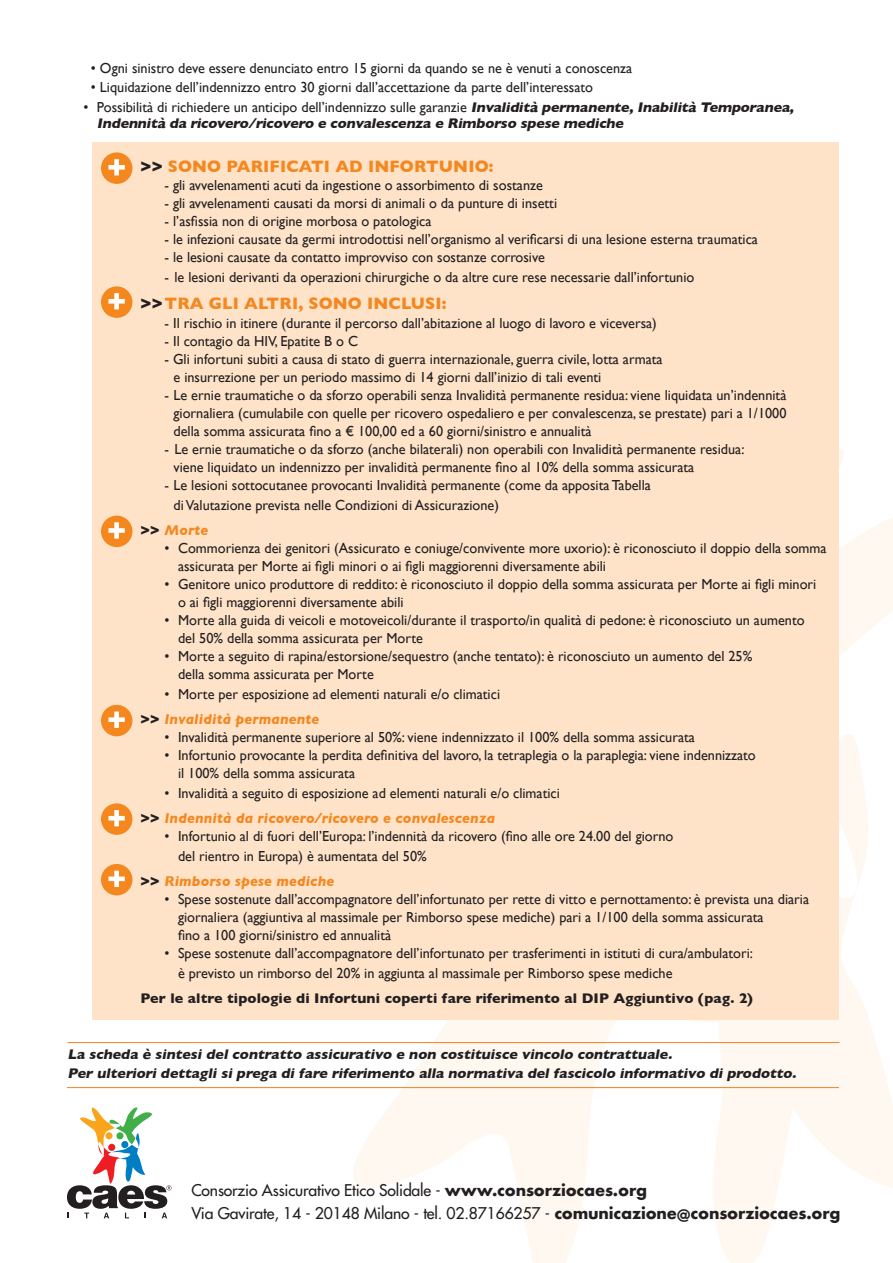
<style>
.page{position:relative;width:893px;height:1263px;background:#fff}
.page>*{position:absolute;margin:0;border:0;box-sizing:border-box;transform-origin:0 0}
.t1{font:700 16.8px "Gill Sans";letter-spacing:.01em;color:#f5871f}
.t2{font:15.75px "Futura";letter-spacing:-.01em;color:#231f20}
.t3{font:14.55px "Gill Sans";color:#231f20}
.t4{font:italic 700 14.55px "Gill Sans";letter-spacing:.01em;color:#f5871f}
.t5{font:italic 700 14.25px "Gill Sans";color:#231f20}
.t6{font:700 14.25px "Gill Sans";letter-spacing:.01em;color:#231f20}
.s1{font-weight:700;font-style:italic;font-size:14.25px}
.s2{font-weight:800;font-size:16.5px;color:#231f20}
.s3{font-weight:800;font-style:normal;font-size:14.25px;color:#231f20}
.s4{font-weight:700}
</style>
<div class="page">
<svg style="left:655px;top:854px;width:238px;height:409px"></svg>
<svg style="left:344px;top:1019px;width:311px;height:244px"></svg>
<svg style="left:839px;top:448px;width:54px;height:406px"></svg>
<div style="left:93px;top:142px;width:746px;height:877px;background:#fee3c9"></div>
<div style="left:101px;top:286px;width:31px;height:32px;background:#f5871f;border-radius:50%"></div>
<svg style="left:108px;top:293px;width:17px;height:16px"></svg>
<div style="left:101px;top:152px;width:31px;height:32px;background:#f5871f;border-radius:50%"></div>
<svg style="left:108px;top:159px;width:17px;height:16px"></svg>
<div style="left:101px;top:516px;width:31px;height:31px;background:#f5871f;border-radius:50%"></div>
<svg style="left:108px;top:522px;width:17px;height:17px"></svg>
<div style="left:101px;top:705px;width:31px;height:31px;background:#f5871f;border-radius:50%"></div>
<svg style="left:108px;top:711px;width:17px;height:17px"></svg>
<div style="left:101px;top:803px;width:31px;height:32px;background:#f5871f;border-radius:50%"></div>
<svg style="left:108px;top:810px;width:17px;height:16px"></svg>
<div style="left:101px;top:864px;width:31px;height:31px;background:#f5871f;border-radius:50%"></div>
<svg style="left:108px;top:871px;width:17px;height:16px"></svg>
<svg style="left:67px;top:1107px;width:104px;height:111px"></svg>
<hr style="left:67px;top:1087px;width:772px;height:1px;background:#f48020">
<hr style="left:68px;top:1042px;width:771px;height:1px;background:#f48020">
<p class="t3" style="left:91px;top:59px;width:543px">• Ogni sinistro deve essere denunciato entro 15 giorni da quando se ne è venuti a conoscenza</p>
<p class="t3" style="left:91px;top:79px;width:504px">• Liquidazione dell’indennizzo entro 30 giorni dall’accettazione da parte dell’interessato</p>
<p class="t3" style="left:83px;top:98px;width:716px">• Possibilità di richiedere un anticipo dell’indennizzo sulle garanzie <span class="s1">Invalidità permanente,Inabilità Temporanea,</span></p>
<p class="t5" style="left:97px;top:112px;width:532px">Indennità da ricovero/ricovero e convalescenza e Rimborso spese mediche</p>
<p class="t1" style="left:141px;top:153px;width:355px"><span class="s2">&gt;&gt;</span> SONO PARIFICATI AD INFORTUNIO:</p>
<p class="t3" style="left:165px;top:177px;width:380px">- gli avvelenamenti acuti da ingestione o assorbimento di sostanze</p>
<p class="t3" style="left:165px;top:195px;width:394px">- gli avvelenamenti causati da morsi di animali o da punture di insetti</p>
<p class="t3" style="left:165px;top:213px;width:269px">- l’asfissia non di origine morbosa o patologica</p>
<p class="t3" style="left:165px;top:231px;width:595px">- le infezioni causate da germi introdottisi nell’organismo al verificarsi di una lesione esterna traumatica</p>
<p class="t3" style="left:165px;top:249px;width:382px">- le lesioni causate da contatto improvviso con sostanze corrosive</p>
<p class="t3" style="left:165px;top:268px;width:531px">- le lesioni derivanti da operazioni chirurgiche o da altre cure rese necessarie dall’infortunio</p>
<p class="t1" style="left:141px;top:290px;width:307px"><span class="s2">&gt;&gt;</span>TRA GLI ALTRI, SONO INCLUSI:</p>
<p class="t3" style="left:165px;top:315px;width:494px">- Il rischio in itinere (durante il percorso dall’abitazione al luogo di lavoro e viceversa)</p>
<p class="t3" style="left:165px;top:333px;width:195px">- Il contagio da HIV, Epatite B o C</p>
<p class="t3" style="left:165px;top:351px;width:500px">- Gli infortuni subiti a causa di stato di guerra internazionale, guerra civile, lotta armata</p>
<p class="t3" style="left:174px;top:369px;width:429px">e insurrezione per un periodo massimo di 14 giorni dall’inizio di tali eventi</p>
<p class="t3" style="left:165px;top:387px;width:623px">- Le ernie traumatiche o da sforzo operabili senza Invalidità permanente residua: viene liquidata un’indennità</p>
<p class="t3" style="left:174px;top:405px;width:614px">giornaliera (cumulabile con quelle per ricovero ospedaliero e per convalescenza, se prestate) pari a 1/1000</p>
<p class="t3" style="left:174px;top:423px;width:419px">della somma assicurata fino a € 100,00 ed a 60 giorni/sinistro e annualità</p>
<p class="t3" style="left:165px;top:441px;width:581px">- Le ernie traumatiche o da sforzo (anche bilaterali) non operabili con Invalidità permanente residua:</p>
<p class="t3" style="left:174px;top:459px;width:522px">viene liquidato un indennizzo per invalidità permanente fino al 10% della somma assicurata</p>
<p class="t3" style="left:165px;top:477px;width:488px">- Le lesioni sottocutanee provocanti Invalidità permanente (come da apposita Tabella</p>
<p class="t3" style="left:174px;top:496px;width:327px">di Valutazione prevista nelle Condizioni di Assicurazione)</p>
<p class="t4" style="left:141px;top:522px;width:69px"><span class="s3">&gt;&gt;</span> Morte</p>
<p class="t3" style="left:165px;top:540px;width:664px">• Commorienza dei genitori (Assicurato e coniuge/convivente more uxorio): è riconosciuto il doppio della somma</p>
<p class="t3" style="left:178px;top:558px;width:430px">assicurata per Morte ai figli minori o ai figli maggiorenni diversamente abili</p>
<p class="t3" style="left:165px;top:576px;width:653px">• Genitore unico produttore di reddito: è riconosciuto il doppio della somma assicurata per Morte ai figli minori</p>
<p class="t3" style="left:178px;top:594px;width:227px">o ai figli maggiorenni diversamente abili</p>
<p class="t3" style="left:165px;top:612px;width:642px">• Morte alla guida di veicoli e motoveicoli/durante il trasporto/in qualità di pedone: è riconosciuto un aumento</p>
<p class="t3" style="left:178px;top:630px;width:246px">del 50% della somma assicurata per Morte</p>
<p class="t3" style="left:165px;top:648px;width:589px">• Morte a seguito di rapina/estorsione/sequestro (anche tentato): è riconosciuto un aumento del 25%</p>
<p class="t3" style="left:178px;top:666px;width:197px">della somma assicurata per Morte</p>
<p class="t3" style="left:165px;top:685px;width:337px">• Morte per esposizione ad elementi naturali e/o climatici</p>
<p class="t4" style="left:141px;top:711px;width:180px"><span class="s3">&gt;&gt;</span> Invalidità permanente</p>
<p class="t3" style="left:165px;top:729px;width:532px">• Invalidità permanente superiore al 50%: viene indennizzato il 100% della somma assicurata</p>
<p class="t3" style="left:165px;top:747px;width:593px">• Infortunio provocante la perdita definitiva del lavoro, la tetraplegia o la paraplegia: viene indennizzato</p>
<p class="t3" style="left:178px;top:765px;width:179px">il 100% della somma assicurata</p>
<p class="t3" style="left:165px;top:784px;width:397px">• Invalidità a seguito di esposizione ad elementi naturali e/o climatici</p>
<p class="t4" style="left:141px;top:810px;width:356px"><span class="s3">&gt;&gt;</span> Indennità da ricovero/ricovero e convalescenza</p>
<p class="t3" style="left:165px;top:828px;width:510px">• Infortunio al di fuori dell’Europa: l’indennità da ricovero (fino alle ore 24.00 del giorno</p>
<p class="t3" style="left:178px;top:847px;width:250px">del rientro in Europa) è aumentata del 50%</p>
<p class="t4" style="left:141px;top:873px;width:195px"><span class="s3">&gt;&gt;</span> Rimborso spese mediche</p>
<p class="t3" style="left:165px;top:891px;width:646px">• Spese sostenute dall’accompagnatore dell’infortunato per rette di vitto e pernottamento: è prevista una diaria</p>
<p class="t3" style="left:178px;top:909px;width:587px">giornaliera (aggiuntiva al massimale per Rimborso spese mediche) pari a 1/100 della somma assicurata</p>
<p class="t3" style="left:178px;top:927px;width:215px">fino a 100 giorni/sinistro ed annualità</p>
<p class="t3" style="left:165px;top:945px;width:590px">• Spese sostenute dall’accompagnatore dell’infortunato per trasferimenti in istituti di cura/ambulatori:</p>
<p class="t3" style="left:178px;top:964px;width:496px">è previsto un rimborso del 20% in aggiunta al massimale per Rimborso spese mediche</p>
<p class="t6" style="left:141px;top:987px;width:614px">Per le altre tipologie di Infortuni coperti fare riferimento al DIP Aggiuntivo (pag. 2)</p>
<p class="t5" style="left:68px;top:1042px;width:610px">La scheda è sintesidelcontratto assicurativo e non costituisce vincolo contrattuale.</p>
<p class="t5" style="left:68px;top:1062px;width:734px">Perulterioridettaglisiprega difare riferimento alla normativa delfascicolo informativo diprodotto.</p>
<p class="t2" style="left:191px;top:1180px;width:457px">Consorzio Assicurativo Etico Solidale - <span class="s4">www.consorziocaes.org</span></p>
<p class="t2" style="left:191px;top:1203px;width:651px">Via Gavirate, 14 - 20148 Milano - tel. 02.87166257 - <span class="s4">comunicazione@consorziocaes.org</span></p>
</div>
